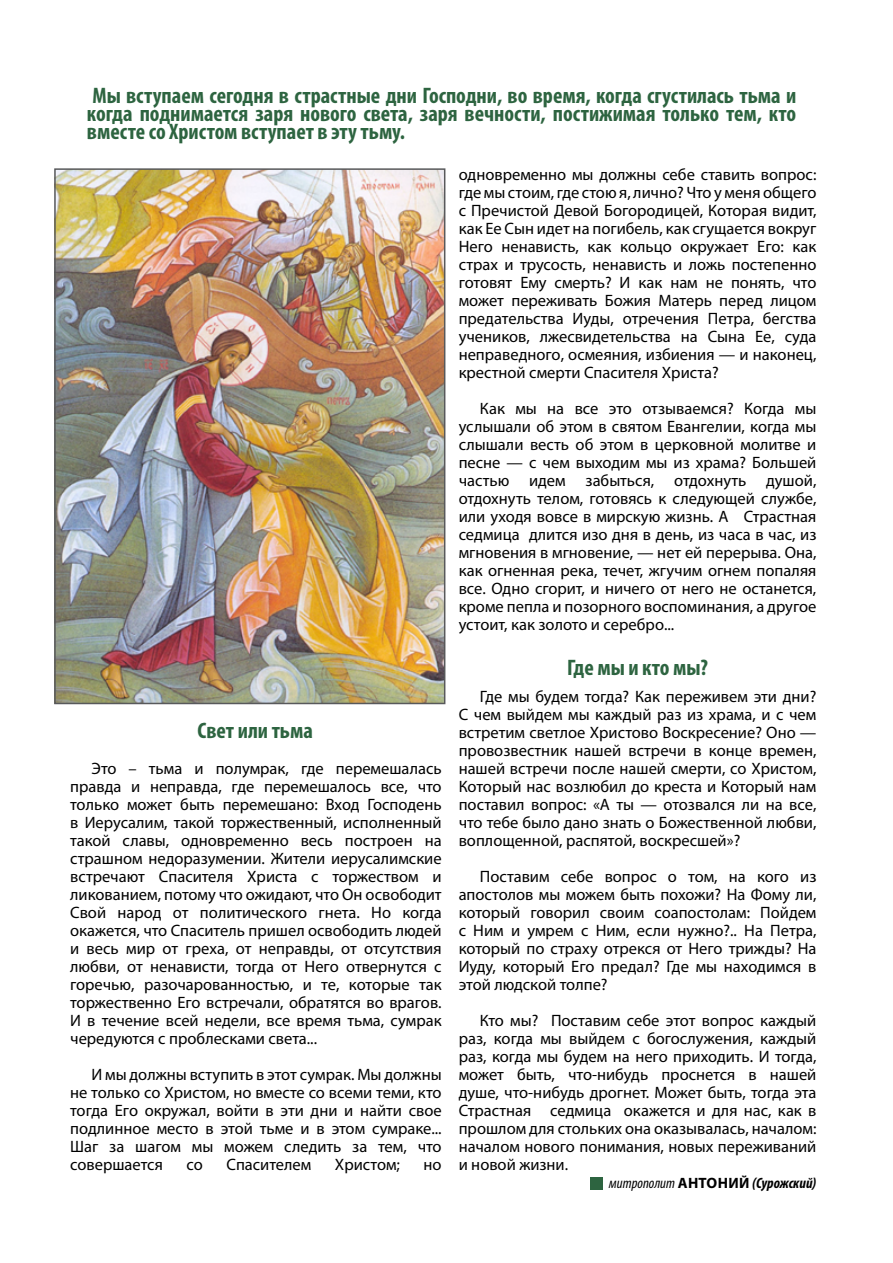
<style>
.page{position:relative;width:893px;height:1263px;background:#fff}
.page>*{position:absolute;margin:0;border:0;box-sizing:border-box;transform-origin:0 0}
.t1{font:700 condensed 22.5px/18px "Myriad Pro";color:#2d6440;text-align:justify}
.t2{font:16.5px/18px "Myriad Pro";color:#000;text-align:justify}
.t3{font:italic 700 condensed 15px "Myriad Pro";color:#000}
.s1{font-weight:400}
.s2{font-style:normal;font-stretch:normal}
</style>
<div class="page">
<div style="left:590px;top:1177px;width:13px;height:13px;background:#2d6440"></div>
<img style="left:57px;top:171px;width:385px;height:530px">
<div style="left:54px;top:168px;width:391px;height:536px;border:2px solid #58595b"></div>
<h1 class="t1" style="left:87px;top:86px;width:711px">Мы вступаем сегодня в страстные дни Господни, во время, когда сгустилась тьма и когда поднимается заря нового света, заря вечности, постижимая только тем, кто вместе со Христом вступает в эту тьму.</h1>
<p class="t2" style="left:459px;top:165px;width:359px">одновременно мы должны себе ставить вопрос: где мы стоим, где стою я, лично? Что у меня общего с Пречистой Девой Богородицей, Которая видит, как Ее Сын идет на погибель, как сгущается вокруг Него ненависть, как кольцо окружает Его: как страх и трусость, ненависть и ложь постепенно готовят Ему смерть? И как нам не понять, что может переживать Божия Матерь перед лицом предательства Иуды, отречения Петра, бегства учеников, лжесвидетельства на Сына Ее, суда неправедного, осмеяния, избиения — и наконец, крестной смерти Спасителя Христа?</p>
<p class="t2" style="left:459px;top:399px;width:359px;text-indent:21px">Как мы на все это отзываемся? Когда мы услышали об этом в святом Евангелии, когда мы слышали весть об этом в церковной молитве и песне — с чем выходим мы из храма? Большей частью идем забыться, отдохнуть душой, отдохнуть телом, готовясь к следующей службе, или уходя вовсе в мирскую жизнь. А Страстная седмица длится изо дня в день, из часа в час, из мгновения в мгновение, — нет ей перерыва. Она, как огненная река, течет, жгучим огнем попаляя все. Одно сгорит, и ничего от него не останется, кроме пепла и позорного воспоминания, а другое устоит, как золото и серебро...</p>
<h1 class="t1" style="left:567px;top:658px;width:142px">Где мы и кто мы?</h1>
<p class="t2" style="left:459px;top:687px;width:359px;text-indent:21px">Где мы будем тогда? Как переживем эти дни?<br>С чем выйдем мы каждый раз из храма, и с чем встретим светлое Христово Воскресение? Оно — провозвестник нашей встречи в конце времен, нашей встречи после нашей смерти, со Христом, Который нас возлюбил до креста и Который нам поставил вопрос: «А ты — отозвался ли на все, что тебе было дано знать о Божественной любви, воплощенной, распятой, воскресшей»?</p>
<p class="t2" style="left:459px;top:867px;width:359px;text-indent:21px">Поставим себе вопрос о том, на кого из апостолов мы можем быть похожи? На Фому ли, который говорил своим соапостолам: Пойдем с Ним и умрем с Ним, если нужно?.. На Петра, который по страху отрекся от Него трижды? На Иуду, который Его предал? Где мы находимся в этой людской толпе?</p>
<p class="t2" style="left:459px;top:1011px;width:359px;text-indent:21px">Кто мы? Поставим себе этот вопрос каждый раз, когда мы выйдем с богослужения, каждый раз, когда мы будем на него приходить. И тогда, может быть, что-нибудь проснется в нашей душе, что-нибудь дрогнет. Может быть, тогда эта Страстная седмица окажется и для нас, как в прошлом для стольких она оказывалась, началом: началом нового понимания, новых переживаний и новой жизни.</p>
<p class="t3" style="left:609px;top:1174px;width:209px"><span class="s1">митрополит</span> <span class="s2">Антоний</span> (Сурожский)</p>
<h1 class="t1" style="left:198px;top:721px;width:117px">Свет или тьма</h1>
<p class="t2" style="left:70px;top:759px;width:373px;text-indent:21px">Это – тьма и полумрак, где перемешалась правда и неправда, где перемешалось все, что только может быть перемешано: Вход Господень в Иерусалим, такой торжественный, исполненный такой славы, одновременно весь построен на страшном недоразумении. Жители иерусалимские встречают Спасителя Христа с торжеством и ликованием, потому что ожидают, что Он освободит Свой народ от политического гнета. Но когда окажется, что Спаситель пришел освободить людей и весь мир от греха, от неправды, от отсутствия любви, от ненависти, тогда от Него отвернутся с горечью, разочарованностью, и те, которые так торжественно Его встречали, обратятся во врагов.<br>И в течение всей недели, все время тьма, сумрак чередуются с проблесками света...</p>
<p class="t2" style="left:70px;top:1065px;width:373px;text-indent:21px">И мы должны вступить в этот сумрак. Мы должны не только со Христом, но вместе со всеми теми, кто тогда Его окружал, войти в эти дни и найти свое подлинное место в этой тьме и в этом сумраке...<br>Шаг за шагом мы можем следить за тем, что совершается</p>
<p class="t2" style="left:187px;top:1155px;width:18px">со</p>
<p class="t2" style="left:226px;top:1155px;width:86px">Спасителем</p>
<p class="t2" style="left:335px;top:1155px;width:67px">Христом;</p>
<p class="t2" style="left:424px;top:1155px;width:20px">но</p>
</div>
